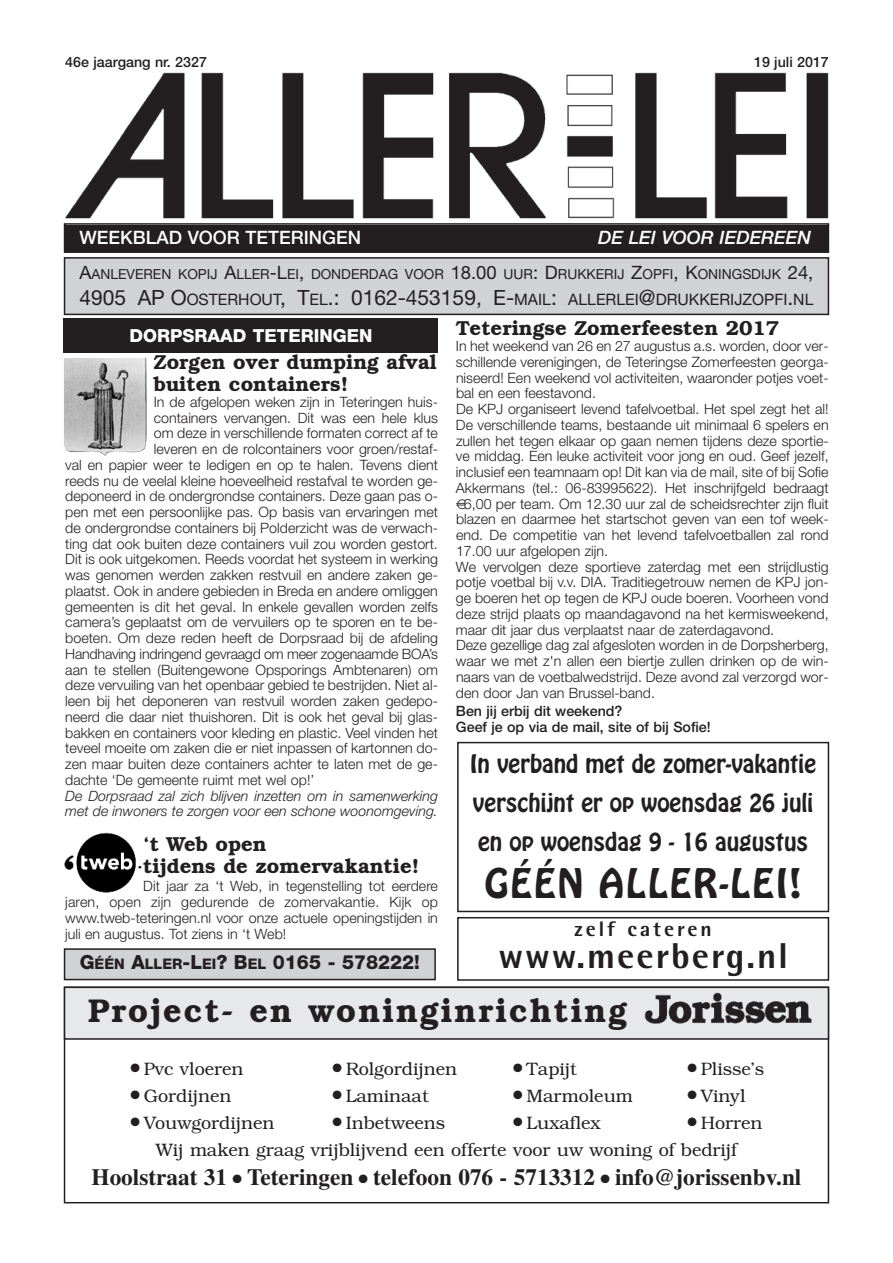
<style>
.page{position:relative;width:893px;height:1263px;background:#fff}
.page>*{position:absolute;margin:0;border:0;box-sizing:border-box;transform-origin:0 0}
.t1{font:800 36px "AT Rotis Semi Sans";letter-spacing:.055em;color:#231f20}
.t2{font:36px "Hobo Std";letter-spacing:.06em;color:#231f20}
.t3{font:600 33px "Bookman";letter-spacing:.065em;color:#231f20}
.t4{font:700 23.25px "Times";color:#231f20}
.t5{font:22.5px/39px "Hobo Std";color:#231f20}
.t6{font:800 21px "AT Rotis Semi Sans";letter-spacing:.14em;color:#231f20}
.t7{font:600 20.25px/21.8px "Bookman";color:#231f20}
.t8{font:800 19.5px "Helvetica Neue";color:#231f20}
.t9{font:500 18.45px "Helvetica Neue";color:#fff}
.t10{font:italic 500 18.45px "Helvetica Neue";color:#fff}
.t11{font:300 18px/27.8px "Bookman";color:#231f20}
.t12{font:800 18px "Helvetica Neue";color:#fff}
.t13{font:15.75px "Helvetica Neue";color:#231f20}
.t14{font:300 14.25px/15.8px "Helvetica Neue";color:#231f20;text-align:justify}
.t15{font:italic 300 14.25px/15.8px "Helvetica Neue";color:#231f20}
.t16{font:500 14.25px/15.8px "Helvetica Neue";color:#231f20}
.t17{font:13.8px "Helvetica Neue";color:#231f20}
.s1{font-size:18.45px}
.s2{font-size:21px}
.s3{font-size:14.7px}
</style>
<div class="page">
<img style="left:65px;top:72px;width:764px;height:147px">
<div style="left:65px;top:225px;width:763px;height:26px;background:#231f20"></div>
<div style="left:64px;top:223px;width:765px;height:30px;border:2px solid #231f20"></div>
<div style="left:65px;top:258px;width:763px;height:56px;background:#d1d2d4"></div>
<div style="left:64px;top:257px;width:765px;height:58px;border:2px solid #231f20"></div>
<div style="left:65px;top:987px;width:763px;height:52px;background:#e7e8e9"></div>
<div style="left:64px;top:986px;width:765px;height:54px;border:2px solid #231f20"></div>
<img style="left:644px;top:992px;width:168px;height:32px">
<img style="left:64px;top:357px;width:83px;height:99px">
<div style="left:64px;top:319px;width:374px;height:34px;background:#231f20"></div>
<img style="left:64px;top:832px;width:78px;height:61px">
<div style="left:457px;top:917px;width:372px;height:64px;border:2px solid #231f20"></div>
<div style="left:457px;top:742px;width:372px;height:170px;border:2px solid #231f20"></div>
<div style="left:65px;top:949px;width:370px;height:30px;background:#d1d2d4"></div>
<div style="left:64px;top:948px;width:372px;height:32px;border:2px solid #231f20"></div>
<p class="t16" style="left:65px;top:55px;width:143px">46e jaargang nr. 2327</p>
<p class="t16" style="left:754px;top:55px;width:76px">19 juli 2017</p>
<p class="t9" style="left:80px;top:231px;width:283px">WEEKBLAD VOOR TETERINGEN</p>
<p class="t10" style="left:598px;top:231px;width:214px">DE LEI VOOR IEDEREEN</p>
<p class="t17" style="left:80px;top:269px;width:735px"><span class="s1">A</span>ANLEVEREN KOPIJ <span class="s1">A</span>LLER<span class="s1">-L</span>EI<span class="s1">,</span> DONDERDAG VOOR <span class="s1">18.00</span> UUR<span class="s1">: D</span>RUKKERIJ <span class="s1">Z</span>OPFI<span class="s1">, K</span>ONINGSDIJK <span class="s1">24,</span></p>
<p class="t13" style="left:80px;top:293px;width:735px"><span class="s2">4905 AP O</span>OSTERHOUT<span class="s2">, T</span>EL<span class="s2">.: 0162-453159, E-</span>MAIL<span class="s2">:</span> ALLERLEI<span class="s2">@</span>DRUKKERIJZOPFI<span class="s2">.</span>NL</p>
<p class="t12" style="left:129px;top:329px;width:244px">DORPSRAAD TETERINGEN</p>
<h3 class="t7" style="left:154px;top:351px;width:284px">Zorgen over dumping afval buiten containers!</h3>
<p class="t14" style="left:154px;top:395px;width:286px">In de afgelopen weken zijn in Teteringen huis-</p>
<p class="t14" style="left:154px;top:411px;width:286px">containers vervangen. Dit was een hele klus</p>
<p class="t14" style="left:154px;top:427px;width:286px">om deze in verschillende formaten correct af te</p>
<p class="t14" style="left:154px;top:442px;width:286px">leveren en de rolcontainers voor groen/restaf-</p>
<p class="t14" style="left:65px;top:458px;width:374px">val en papier weer te ledigen en op te halen. Tevens dient</p>
<p class="t14" style="left:65px;top:474px;width:374px">reeds nu de veelal kleine hoeveelheid restafval te worden ge-</p>
<p class="t14" style="left:65px;top:490px;width:374px">deponeerd in de ondergrondse containers. Deze gaan pas o-</p>
<p class="t14" style="left:65px;top:505px;width:374px">pen met een persoonlijke pas. Op basis van ervaringen met</p>
<p class="t14" style="left:65px;top:521px;width:374px">de ondergrondse containers bij Polderzicht was de verwach-</p>
<p class="t14" style="left:65px;top:537px;width:374px">ting dat ook buiten deze containers vuil zou worden gestort.</p>
<p class="t14" style="left:65px;top:553px;width:374px">Dit is ook uitgekomen. Reeds voordat het systeem in werking</p>
<p class="t14" style="left:65px;top:568px;width:374px">was genomen werden zakken restvuil en andere zaken ge-</p>
<p class="t14" style="left:65px;top:584px;width:374px">plaatst. Ook in andere gebieden in Breda en andere omliggen</p>
<p class="t14" style="left:65px;top:600px;width:374px">gemeenten is dit het geval. In enkele gevallen worden zelfs</p>
<p class="t14" style="left:65px;top:616px;width:374px">camera’s geplaatst om de vervuilers op te sporen en te be-</p>
<p class="t14" style="left:65px;top:631px;width:374px">boeten. Om deze reden heeft de Dorpsraad bij de afdeling</p>
<p class="t14" style="left:65px;top:647px;width:374px">Handhaving indringend gevraagd om meer zogenaamde BOA’s</p>
<p class="t14" style="left:65px;top:663px;width:374px">aan te stellen (Buitengewone Opsporings Ambtenaren) om</p>
<p class="t14" style="left:65px;top:679px;width:374px">deze vervuiling van het openbaar gebied te bestrijden. Niet al-</p>
<p class="t14" style="left:65px;top:694px;width:374px">leen bij het deponeren van restvuil worden zaken gedepo-</p>
<p class="t14" style="left:65px;top:710px;width:374px">neerd die daar niet thuishoren. Dit is ook het geval bij glas-</p>
<p class="t14" style="left:65px;top:726px;width:374px">bakken en containers voor kleding en plastic. Veel vinden het</p>
<p class="t14" style="left:65px;top:742px;width:374px">teveel moeite om zaken die er niet inpassen of kartonnen do-</p>
<p class="t14" style="left:65px;top:757px;width:374px">zen maar buiten deze containers achter te laten met de ge-</p>
<p class="t14" style="left:65px;top:773px;width:251px">dachte ‘De gemeente ruimt met wel op!’</p>
<p class="t15" style="left:65px;top:789px;width:374px">De Dorpsraad zal zich blijven inzetten om in samenwerking met de inwoners te zorgen voor een schone woonomgeving.</p>
<h3 class="t7" style="left:143px;top:833px;width:277px">‘t Web open<br>tijdens de zomervakantie!</h3>
<p class="t14" style="left:65px;top:880px;width:374px;text-indent:78px">Dit jaar za ‘t Web, in tegenstelling tot eerdere jaren, open zijn gedurende de zomervakantie. Kijk op www.tweb-teteringen.nl voor onze actuele openingstijden in juli en augustus. Tot ziens in ‘t Web!</p>
<h3 class="t8" style="left:80px;top:955px;width:342px">G<span class="s3">ÉÉN</span> A<span class="s3">LLER</span>-L<span class="s3">EI</span>? B<span class="s3">EL</span> 0165 - 578222!</h3>
<h3 class="t7" style="left:456px;top:317px;width:325px">Teteringse Zomerfeesten 2017</h3>
<p class="t14" style="left:456px;top:339px;width:374px">In het weekend van 26 en 27 augustus a.s. worden, door ver-</p>
<p class="t14" style="left:456px;top:355px;width:374px">schillende verenigingen, de Teteringse Zomerfeesten georga-</p>
<p class="t14" style="left:456px;top:371px;width:374px">niseerd! Een weekend vol activiteiten, waaronder potjes voet-</p>
<p class="t14" style="left:456px;top:387px;width:141px">bal en een feestavond.</p>
<p class="t14" style="left:456px;top:402px;width:374px">De KPJ organiseert levend tafelvoetbal. Het spel zegt het al!</p>
<p class="t14" style="left:456px;top:418px;width:374px">De verschillende teams, bestaande uit minimaal 6 spelers en</p>
<p class="t14" style="left:456px;top:434px;width:374px">zullen het tegen elkaar op gaan nemen tijdens deze sportie-</p>
<p class="t14" style="left:456px;top:450px;width:374px">ve middag. Een leuke activiteit voor jong en oud. Geef jezelf,</p>
<p class="t14" style="left:456px;top:465px;width:374px">inclusief een teamnaam op! Dit kan via de mail, site of bij Sofie</p>
<p class="t14" style="left:456px;top:481px;width:374px">Akkermans (tel.: 06-83995622). Het inschrijfgeld bedraagt</p>
<p class="t14" style="left:464px;top:497px;width:366px">6,00 per team. Om 12.30 uur zal de scheidsrechter zijn fluit</p>
<p class="t14" style="left:456px;top:513px;width:374px">blazen en daarmee het startschot geven van een tof week-</p>
<p class="t14" style="left:456px;top:528px;width:374px">end. De competitie van het levend tafelvoetballen zal rond</p>
<p class="t14" style="left:456px;top:544px;width:154px">17.00 uur afgelopen zijn.</p>
<p class="t14" style="left:456px;top:560px;width:374px">We vervolgen deze sportieve zaterdag met een strijdlustig</p>
<p class="t14" style="left:456px;top:576px;width:374px">potje voetbal bij v.v. DIA. Traditiegetrouw nemen de KPJ jon-</p>
<p class="t14" style="left:456px;top:591px;width:374px">ge boeren het op tegen de KPJ oude boeren. Voorheen vond</p>
<p class="t14" style="left:456px;top:607px;width:374px">deze strijd plaats op maandagavond na het kermisweekend,</p>
<p class="t14" style="left:456px;top:623px;width:320px">maar dit jaar dus verplaatst naar de zaterdagavond.</p>
<p class="t14" style="left:456px;top:639px;width:374px">Deze gezellige dag zal afgesloten worden in de Dorpsherberg,</p>
<p class="t14" style="left:456px;top:654px;width:374px">waar we met z'n allen een biertje zullen drinken op de win-</p>
<p class="t14" style="left:456px;top:670px;width:374px">naars van de voetbalwedstrijd. Deze avond zal verzorgd wor-</p>
<p class="t14" style="left:456px;top:686px;width:200px">den door Jan van Brussel-band.</p>
<p class="t16" style="left:456px;top:705px;width:256px">Ben jij erbij dit weekend?<br>Geef je op via de mail, site of bij Sofie!</p>
<h3 class="t5" style="left:470px;top:746px;width:348px">In verband met de zomer-vakantie verschijnt er op woensdag 26 juli en op woensdag 9 - 16 augustus</h3>
<h1 class="t2" style="left:485px;top:867px;width:318px">GÉÉN ALLER-LEI!</h1>
<h3 class="t6" style="left:575px;top:922px;width:139px">zelf cateren</h3>
<h1 class="t1" style="left:498px;top:943px;width:291px">www.meerberg.nl</h1>
<h2 class="t3" style="left:88px;top:991px;width:541px">Project- en woninginrichting</h2>
<p class="t11" style="left:131px;top:1054px;width:114px">● Pvc vloeren</p>
<p class="t11" style="left:333px;top:1054px;width:126px">● Rolgordijnen</p>
<p class="t11" style="left:513px;top:1054px;width:65px">● Tapijt</p>
<p class="t11" style="left:688px;top:1054px;width:78px">● Plisse’s</p>
<p class="t11" style="left:131px;top:1081px;width:102px">● Gordijnen</p>
<p class="t11" style="left:333px;top:1081px;width:98px">● Laminaat</p>
<p class="t11" style="left:513px;top:1081px;width:121px">● Marmoleum</p>
<p class="t11" style="left:688px;top:1081px;width:59px">● Vinyl</p>
<p class="t11" style="left:131px;top:1108px;width:145px">● Vouwgordijnen</p>
<p class="t11" style="left:333px;top:1108px;width:114px">● Inbetweens</p>
<p class="t11" style="left:513px;top:1108px;width:89px">● Luxaflex</p>
<p class="t11" style="left:156px;top:1108px;width:608px;text-indent:532px">● Horren<br>Wij maken graag vrijblijvend een offerte voor uw woning of bedrijf</p>
<h3 class="t4" style="left:92px;top:1169px;width:711px">Hoolstraat 31 ● Teteringen ● telefoon 076 - 5713312 ● info@jorissenbv.nl</h3>
</div>
